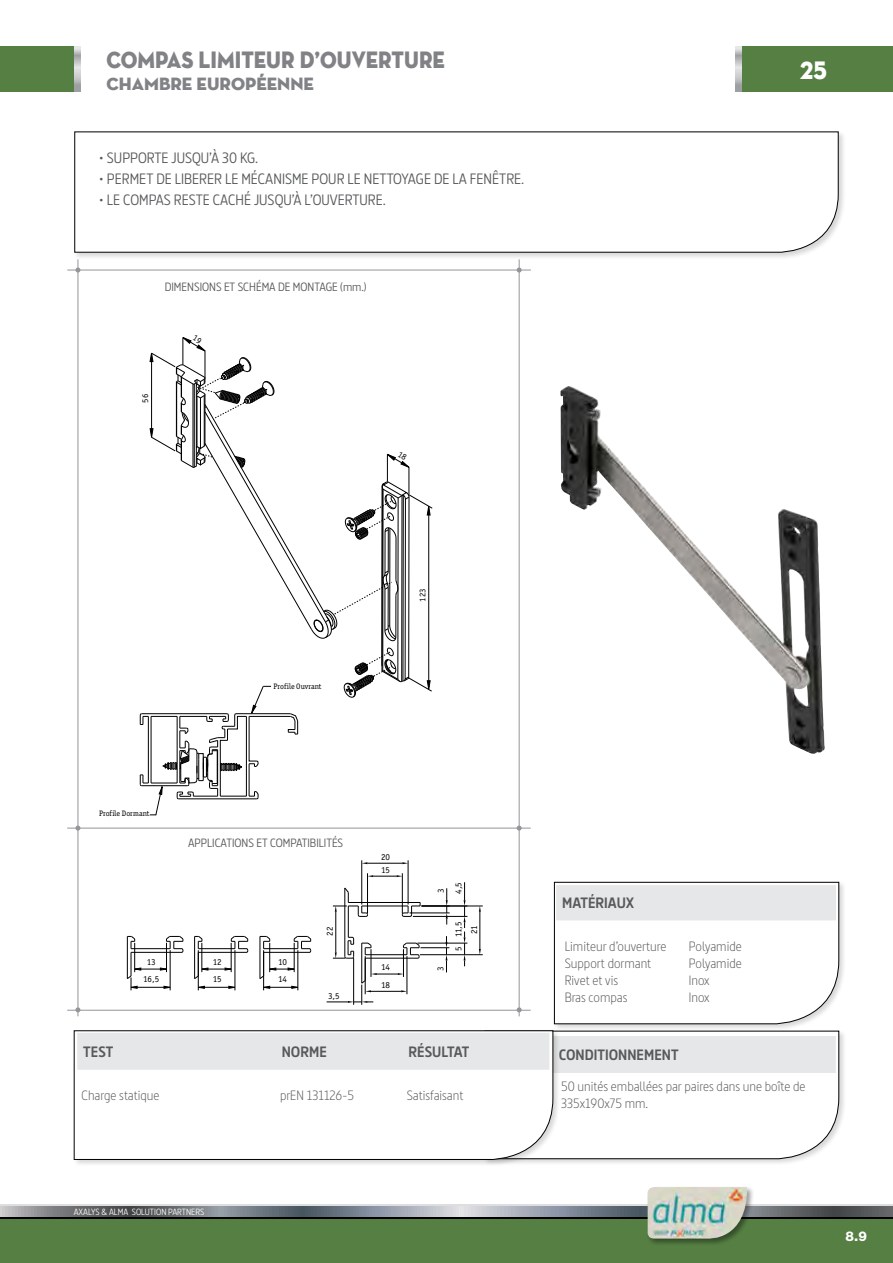
<style>
.page{position:relative;width:893px;height:1263px;background:#fff}
.page>*{position:absolute;margin:0;border:0;box-sizing:border-box;transform-origin:0 0}
.t1{font:25.5px "Neutra Disp Titling";color:#fff;scale:.89 1}
.t2{font:24px "Neutra Disp Titling";color:#808285;scale:.89 1}
.t3{font:18px "Neutra Disp Titling";color:#808285}
.t4{font:15px "Dsignes";color:#58595b}
.t5{font:700 15px "Dsignes";color:#58595b}
.t6{font:300 13.5px/16.2px "Dsignes";color:#58595b}
.t7{font:800 13.5px "Helvetica Neue LT Std";color:#fff}
.t8{font:12px "Dsignes";color:#58595b}
.t9{font:9px/17.7px "Officina Ser ITC";letter-spacing:-.02em;color:#000}
.t10{font:9px "Dsignes";color:#fff}
.t11{font:8.7px "Officina Ser ITC";color:#000}
.t12{font:7.8px "Officina Ser ITC";color:#000}
</style>
<div class="page">
<div style="left:0;top:1209px;width:893px;height:54px;background:#568043"></div>
<div style="left:742px;top:46px;width:151px;height:46px;background:#568043"></div>
<svg style="left:0;top:1216px;width:460px;height:2px"></svg>
<svg style="left:0;top:1205px;width:460px;height:2px"></svg>
<svg style="left:0;top:1207px;width:460px;height:9px;background:#7d8289"></svg>
<svg style="left:460px;top:1216px;width:433px;height:2px"></svg>
<svg style="left:460px;top:1205px;width:433px;height:2px"></svg>
<svg style="left:460px;top:1207px;width:433px;height:9px;background:#7a7f87"></svg>
<div style="left:0;top:46px;width:74px;height:46px;background:#568043"></div>
<svg style="left:74px;top:46px;width:7px;height:46px"></svg>
<svg style="left:735px;top:46px;width:7px;height:46px"></svg>
<div style="left:646px;top:1185px;width:108px;height:61px;background:#000;opacity:.39"></div>
<img style="left:648px;top:1187px;width:99px;height:52px">
<div style="left:73px;top:130px;width:773px;height:130px;background:#000;opacity:.16"></div>
<svg style="left:74px;top:131px;width:765px;height:122px"></svg>
<hr style="left:67px;top:828px;width:464px;height:1px;background:#939598">
<hr style="left:67px;top:1010px;width:464px;height:1px;background:#939598">
<hr style="left:67px;top:270px;width:464px;height:1px;background:#939598">
<hr style="left:519px;top:259px;width:1px;height:757px;background:#939598">
<svg style="left:75px;top:268px;width:5px;height:4px"></svg>
<svg style="left:75px;top:826px;width:5px;height:4px"></svg>
<svg style="left:75px;top:1007px;width:5px;height:5px"></svg>
<hr style="left:78px;top:259px;width:1px;height:757px;background:#939598">
<svg style="left:517px;top:268px;width:5px;height:4px"></svg>
<svg style="left:517px;top:826px;width:5px;height:4px"></svg>
<svg style="left:517px;top:1007px;width:5px;height:5px"></svg>
<div style="left:483px;top:1029px;width:363px;height:138px;background:#000;opacity:.16"></div>
<svg style="left:560px;top:1031px;width:279px;height:128px"></svg>
<div style="left:553px;top:881px;width:294px;height:150px;background:#000;opacity:.16"></div>
<svg style="left:554px;top:882px;width:285px;height:142px"></svg>
<div style="left:73px;top:1029px;width:487px;height:138px;background:#000;opacity:.16"></div>
<svg style="left:74px;top:1030px;width:479px;height:130px"></svg>
<svg style="left:77px;top:1032px;width:760px;height:125px"></svg>
<img style="left:560px;top:387px;width:265px;height:367px">
<hr style="left:263px;top:950px;width:1px;height:40px;background:#000">
<hr style="left:298px;top:950px;width:1px;height:40px;background:#000">
<hr style="left:198px;top:950px;width:1px;height:40px;background:#000">
<hr style="left:235px;top:950px;width:1px;height:40px;background:#000">
<svg style="left:263px;top:986px;width:35px;height:3px"></svg>
<svg style="left:259px;top:935px;width:53px;height:44px"></svg>
<svg style="left:198px;top:986px;width:37px;height:3px"></svg>
<svg style="left:194px;top:935px;width:55px;height:44px"></svg>
<svg style="left:126px;top:935px;width:58px;height:55px"></svg>
<hr style="left:421px;top:906px;width:62px;height:1px;background:#000">
<hr style="left:420px;top:954px;width:63px;height:1px;background:#000">
<hr style="left:480px;top:912px;width:1px;height:37px;background:#000">
<hr style="left:402px;top:873px;width:1px;height:40px;background:#000">
<hr style="left:367px;top:873px;width:1px;height:40px;background:#000">
<hr style="left:361px;top:860px;width:1px;height:44px;background:#000">
<hr style="left:408px;top:860px;width:1px;height:44px;background:#000">
<hr style="left:367px;top:863px;width:35px;height:1px;background:#000">
<hr style="left:336px;top:912px;width:1px;height:40px;background:#000">
<hr style="left:417px;top:943px;width:50px;height:1px;background:#000">
<hr style="left:413px;top:916px;width:54px;height:1px;background:#000">
<svg style="left:479px;top:906px;width:2px;height:6px"></svg>
<svg style="left:479px;top:949px;width:2px;height:6px"></svg>
<svg style="left:368px;top:875px;width:34px;height:2px"></svg>
<svg style="left:402px;top:862px;width:6px;height:2px"></svg>
<svg style="left:464px;top:882px;width:1px;height:84px"></svg>
<hr style="left:344px;top:888px;width:1px;height:68px;background:#000">
<hr style="left:362px;top:906px;width:46px;height:1px;background:#000">
<hr style="left:348px;top:906px;width:1px;height:31px;background:#000">
<hr style="left:348px;top:902px;width:72px;height:1px;background:#000">
<svg style="left:333px;top:887px;width:35px;height:30px"></svg>
<svg style="left:327px;top:936px;width:122px;height:69px"></svg>
<svg style="left:402px;top:888px;width:48px;height:36px"></svg>
<svg style="left:139px;top:337px;width:294px;height:479px"></svg>
<h2 class="t2" style="left:107px;top:45px;width:382px">COMPAS LIMITEUR D’OUVERTURE</h2>
<h3 class="t3" style="left:107px;top:72px;width:209px">CHAMBRE EUROPÉENNE</h3>
<p class="t4" style="left:99px;top:149px;width:161px">• SUPPORTE JUSQU’À 30 KG.</p>
<p class="t4" style="left:99px;top:170px;width:427px">• PERMET DE LIBERER LE MÉCANISME POUR LE NETTOYAGE DE LA FENÊTRE.</p>
<p class="t4" style="left:99px;top:191px;width:289px">• LE COMPAS RESTE CACHÉ JUSQU’À L’OUVERTURE.</p>
<p class="t8" style="left:165px;top:280px;width:204px">DIMENSIONS ET SCHÉMA DE MONTAGE (mm.)</p>
<p class="t11" style="left:140px;top:403px;width:10px;rotate:-90deg">56</p>
<h1 class="t1" style="left:800px;top:54px;width:32px">25</h1>
<p class="t12" style="left:274px;top:682px;width:49px">Profile Ouvrant</p>
<p class="t11" style="left:418px;top:602px;width:14px;rotate:-90deg">123</p>
<p class="t12" style="left:99px;top:809px;width:52px">Profile Dormant</p>
<p class="t8" style="left:188px;top:836px;width:157px">APPLICATIONS ET COMPATIBILITÉS</p>
<p class="t9" style="left:381px;top:850px;width:11px;line-height:13.2px">20<br>15</p>
<p class="t9" style="left:432px;top:894px;width:13px;rotate:-90deg">3<br>4,5</p>
<p class="t9" style="left:143px;top:953px;width:17px;text-align:center">13<br>16,5</p>
<p class="t9" style="left:213px;top:953px;width:10px">12<br>15</p>
<p class="t9" style="left:278px;top:953px;width:10px">10<br>14</p>
<p class="t9" style="left:321px;top:936px;width:11px;rotate:-90deg">22</p>
<p class="t9" style="left:451px;top:937px;width:17px;line-height:15.6px;text-align:center;rotate:-90deg">11,5<br>21</p>
<p class="t9" style="left:450px;top:951px;width:6px;rotate:-90deg">5</p>
<p class="t9" style="left:432px;top:971px;width:6px;rotate:-90deg">3</p>
<p class="t9" style="left:381px;top:958px;width:10px">14<br>18</p>
<p class="t9" style="left:328px;top:987px;width:13px">3,5</p>
<p class="t5" style="left:83px;top:1043px;width:32px">TEST</p>
<p class="t5" style="left:282px;top:1043px;width:47px">NORME</p>
<p class="t5" style="left:408px;top:1043px;width:62px">RÉSULTAT</p>
<p class="t6" style="left:81px;top:1087px;width:80px">Charge statique</p>
<p class="t6" style="left:280px;top:1087px;width:76px">prEN 131126-5</p>
<p class="t6" style="left:407px;top:1087px;width:58px">Satisfaisant</p>
<p class="t10" style="left:74px;top:1207px;width:132px">AXALYS &amp; ALMA SOLUTION PARTNERS</p>
<p class="t5" style="left:562px;top:894px;width:73px">MATÉRIAUX</p>
<p class="t6" style="left:565px;top:938px;width:103px">Limiteur d’ouverture</p>
<p class="t6" style="left:689px;top:938px;width:54px">Polyamide</p>
<p class="t6" style="left:565px;top:955px;width:88px">Support dormant</p>
<p class="t6" style="left:689px;top:955px;width:54px">Polyamide</p>
<p class="t6" style="left:565px;top:972px;width:55px">Rivet et vis</p>
<p class="t6" style="left:689px;top:972px;width:22px">Inox</p>
<p class="t6" style="left:565px;top:989px;width:64px">Bras compas</p>
<p class="t6" style="left:689px;top:989px;width:22px">Inox</p>
<p class="t5" style="left:559px;top:1046px;width:121px">CONDITIONNEMENT</p>
<p class="t6" style="left:561px;top:1078px;width:246px">50 unités emballées par paires dans une boîte de<br>335x190x75 mm.</p>
<p class="t7" style="left:845px;top:1228px;width:23px">8.9</p>
</div>
